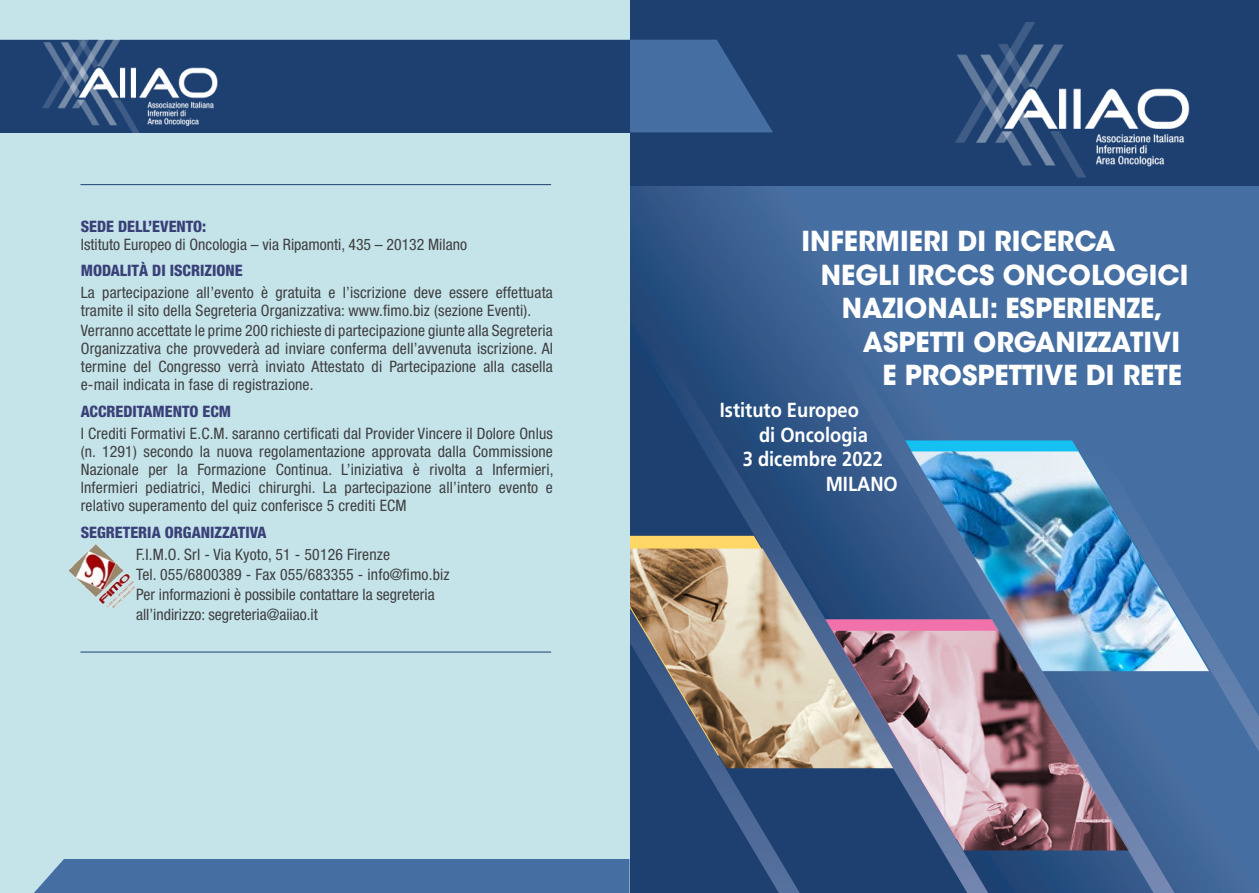
<style>
.page{position:relative;width:1259px;height:893px;background:#fff}
.page>*{position:absolute;margin:0;border:0;box-sizing:border-box;transform-origin:0 0}
.t1{font:700 27.3px/33.5px "ITC Avant Garde Std";color:#fff}
.t2{font:700 20.4px "Frutiger";color:#fff;scale:.9 1}
.testo_progr{font:condensed 15.75px/18px "Helvetica Neue";letter-spacing:.01em;color:#3e3e3f;text-align:justify}
.SESSIONE{font:800 condensed 15.75px "Helvetica Neue";color:#394077}
.SESSIONE-2{font:condensed 15.75px "Helvetica Neue";color:#3e3e3f}
</style>
<div class="page">
<svg style="left:629px;top:186px;width:630px;height:216px;background:#456d9e"></svg>
<div style="left:629px;top:0;width:630px;height:186px;background:#1d4070"></div>
<img style="left:955px;top:22px;width:235px;height:156px">
<svg style="left:629px;top:301px;width:176px;height:101px;background:#2d5282"></svg>
<svg style="left:629px;top:402px;width:176px;height:491px;background:#5d6b7d"></svg>
<svg style="left:805px;top:300px;width:441px;height:593px;background:#5c7398"></svg>
<svg style="left:1055px;top:402px;width:204px;height:491px;background:#537aa8"></svg>
<div style="left:0;top:0;width:629px;height:893px;background:#c5e4ea"></div>
<svg style="left:630px;top:40px;width:143px;height:92px;fill:#456fa2"></svg>
<div style="left:0;top:40px;width:629px;height:92px;background:#1d4070"></div>
<img style="left:24px;top:40px;width:199px;height:93px">
<img style="left:70px;top:545px;width:66px;height:64px">
<div style="left:34px;top:859px;width:595px;height:34px;background:#456fa2"></div>
<hr style="left:80px;top:652px;width:471px;height:1px;background:#1d4070">
<hr style="left:80px;top:184px;width:471px;height:1px;background:#1d4070">
<p class="SESSIONE" style="left:81px;top:216px;width:127px">SEDE DELL’EVENTO:</p>
<p class="SESSIONE-2" style="left:81px;top:235px;width:388px">Istituto Europeo di Oncologia – via Ripamonti, 435 – 20132 Milano</p>
<p class="SESSIONE" style="left:81px;top:261px;width:163px">MODALITÀ DI ISCRIZIONE</p>
<p class="testo_progr" style="left:81px;top:284px;width:473px">La partecipazione all’evento è gratuita e l’iscrizione deve essere effettuata tramite il sito della Segreteria Organizzativa: www.fimo.biz (sezione Eventi).</p>
<p class="testo_progr" style="left:81px;top:322px;width:474px">Verranno accettate le prime 200 richieste di partecipazione giunte alla Segreteria Organizzativa che provvederà ad inviare conferma dell’avvenuta iscrizione. Al termine del Congresso verrà inviato Attestato di Partecipazione alla casella e-mail indicata in fase di registrazione.</p>
<p class="SESSIONE" style="left:81px;top:402px;width:152px">ACCREDITAMENTO ECM</p>
<p class="testo_progr" style="left:81px;top:424px;width:474px">I Crediti Formativi E.C.M. saranno certificati dal Provider Vincere il Dolore Onlus (n. 1291) secondo la nuova regolamentazione approvata dalla Commissione Nazionale per la Formazione Continua. L’iniziativa è rivolta a Infermieri, Infermieri pediatrici, Medici chirurghi. La partecipazione all’intero evento e relativo superamento del quiz conferisce 5 crediti ECM</p>
<p class="SESSIONE" style="left:81px;top:522px;width:187px">SEGRETERIA ORGANIZZATIVA</p>
<p class="testo_progr" style="left:136px;top:545px;width:255px">F.I.M.O. Srl - Via Kyoto, 51 - 50126 Firenze</p>
<p class="testo_progr" style="left:136px;top:565px;width:315px">Tel. 055/6800389 - Fax 055/683355 - info@fimo.biz</p>
<p class="testo_progr" style="left:136px;top:585px;width:300px">Per informazioni è possibile contattare la segreteria</p>
<p class="testo_progr" style="left:136px;top:606px;width:183px">all’indirizzo: segreteria@aiiao.it</p>
<p class="t1" style="left:801px;top:224px;width:316px">INFERMIERI DI RICERCA</p>
<p class="t1" style="left:821px;top:258px;width:369px">NEGLI IRCCS ONCOLOGICI</p>
<p class="t1" style="left:863px;top:291px;width:319px;text-indent:-21px">NAZIONALI: ESPERIENZE,<br>ASPETTI ORGANIZZATIVI</p>
<p class="t1" style="left:882px;top:358px;width:301px">E PROSPETTIVE DI RETE</p>
<p class="t2" style="left:720px;top:398px;width:156px">Istituto Europeo</p>
<p class="t2" style="left:759px;top:423px;width:122px">di Oncologia</p>
<p class="t2" style="left:743px;top:447px;width:157px">3 dicembre 2022</p>
<p class="t2" style="left:825px;top:471px;width:82px">MILANO</p>
</div>
